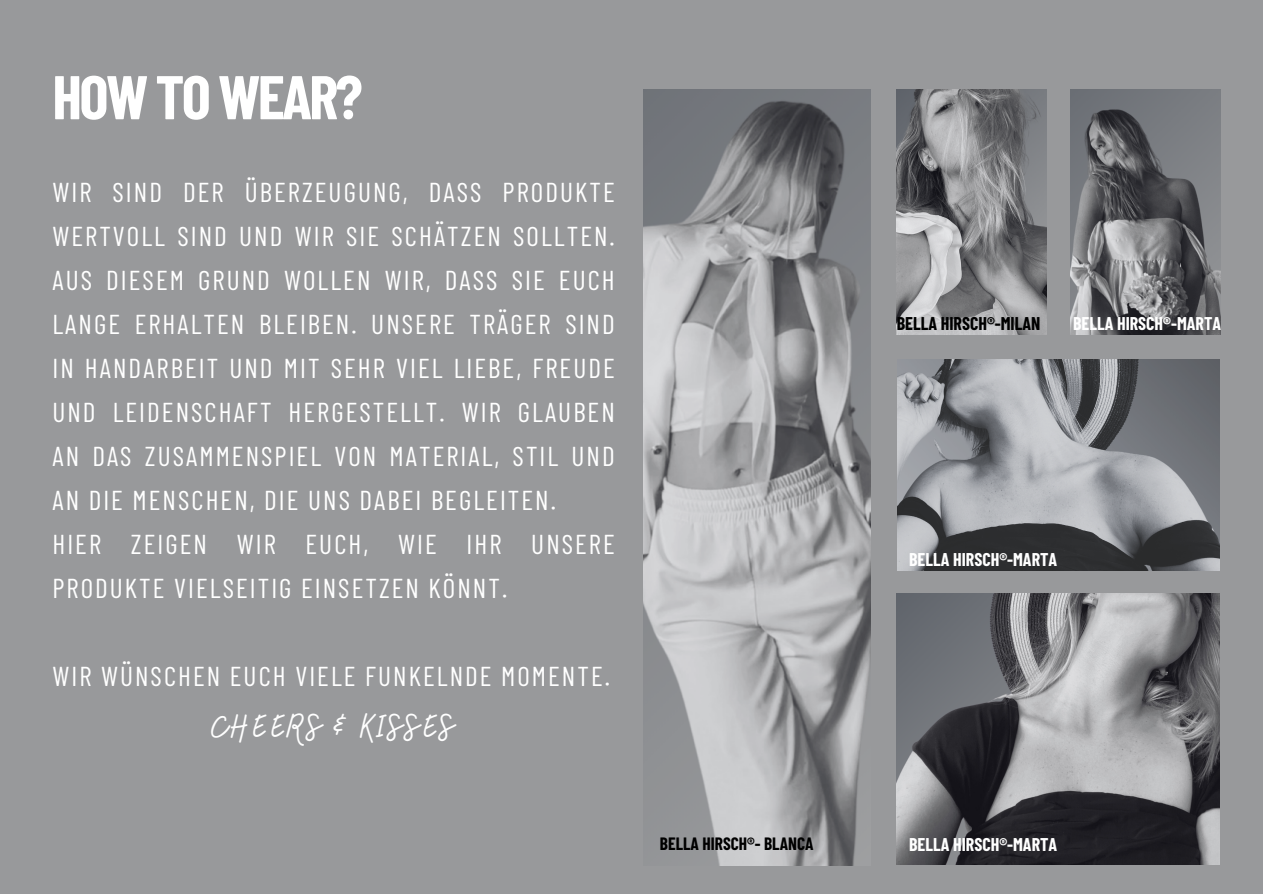
<style>
.page{position:relative;width:1263px;height:894px;background:#fff}
.page>*{position:absolute;margin:0;border:0;box-sizing:border-box;transform-origin:0 0}
.t1{font:700 61.5px "Barlow Condensed";letter-spacing:-.04em;color:#fff}
.t2{font:36.3px "Bellaboo";letter-spacing:.075em;color:#fff}
.t3{font:27.3px/43.8px "Barlow Condensed";letter-spacing:.075em;color:#fff}
.t4{font:700 18px "Barlow Condensed";color:#fff}
.t5{font:700 18px "Barlow Condensed";color:#000}
.t6{font:700 17.4px "Barlow Condensed";color:#000}
</style>
<div class="page">
<div style="left:0;top:0;width:1263px;height:893px;background:#98999b"></div>
<img style="left:897px;top:359px;width:323px;height:211px">
<img style="left:644px;top:89px;width:226px;height:775px">
<img style="left:1071px;top:89px;width:149px;height:246px">
<img style="left:897px;top:593px;width:323px;height:271px">
<img style="left:897px;top:89px;width:149px;height:246px">
<h3 class="t1" style="left:52px;top:58px;width:312px">HOW TO WEAR?</h3>
<p class="t3" style="left:52px;top:169px;width:564px">WIR SIND DER ÜBERZEUGUNG, DASS PRODUKTE WERTVOLL SIND UND WIR SIE SCHÄTZEN SOLLTEN.<br>AUS DIESEM GRUND WOLLEN WIR, DASS SIE EUCH LANGE ERHALTEN BLEIBEN. UNSERE TRÄGER SIND IN HANDARBEIT UND MIT SEHR VIEL LIEBE, FREUDE UND LEIDENSCHAFT HERGESTELLT. WIR GLAUBEN AN DAS ZUSAMMENSPIEL VON MATERIAL, STIL UND AN DIE MENSCHEN, DIE UNS DABEI BEGLEITEN.<br>HIER ZEIGEN WIR EUCH, WIE IHR UNSERE PRODUKTE VIELSEITIG EINSETZEN KÖNNT.</p>
<p class="t3" style="left:52px;top:652px;width:559px">WIR WÜNSCHEN EUCH VIELE FUNKELNDE MOMENTE.</p>
<p class="t2" style="left:212px;top:700px;width:244px">CHEERS &amp; KISSES</p>
<p class="t5" style="left:897px;top:312px;width:145px">BELLA HIRSCH®-MILAN</p>
<p class="t4" style="left:1073px;top:312px;width:150px">BELLA HIRSCH®-MARTA</p>
<p class="t4" style="left:909px;top:548px;width:150px">BELLA HIRSCH®-MARTA</p>
<p class="t6" style="left:660px;top:832px;width:155px">BELLA HIRSCH®- BLANCA</p>
<p class="t4" style="left:909px;top:832px;width:150px">BELLA HIRSCH®-MARTA</p>
</div>
